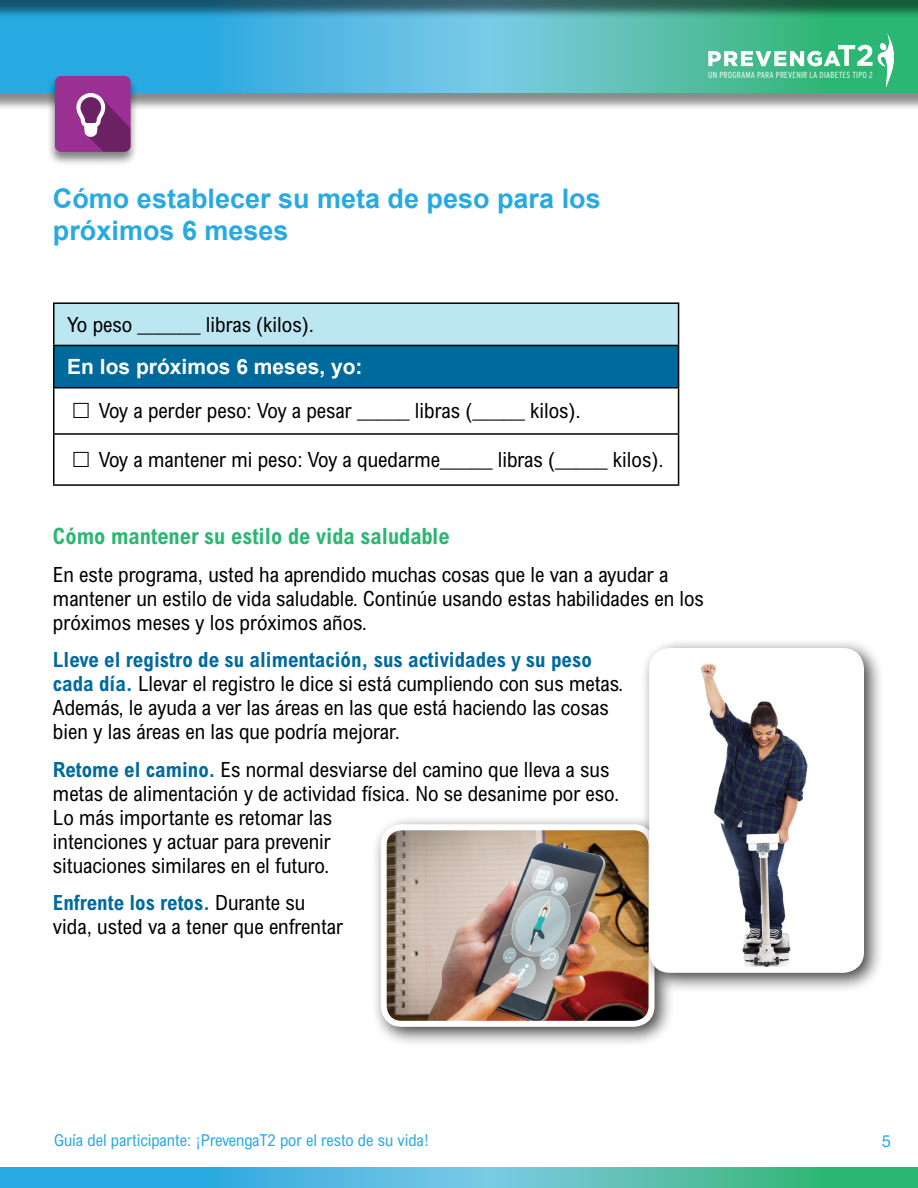
<style>
.page{position:relative;width:918px;height:1188px;background:#fff}
.page>*{position:absolute;margin:0;border:0;box-sizing:border-box;transform-origin:0 0}
.t1{font:700 27px/32.4px "Arial";color:#27aae1}
.t2{font:700 condensed 22.5px "Arial MT Std";color:#2bb673}
.Body_Copy{font:condensed 21px/24px "Arial MT Std";color:#000}
.Table_Headers_revers{font:700 21px "Arial";color:#fff}
.t3{font:condensed 16.5px "Arial MT Std";color:#27aae1}
.t4{font:16.5px "Helvetica Neue";color:#27aae1}
.t5{font:300 condensed 8.85px "Interstate";letter-spacing:.02em;color:#fff}
.s1{font-weight:700;color:#006a9c}
</style>
<div class="page">
<div style="left:0;top:2px;width:918px;height:110px;background:#000;opacity:.46"></div>
<svg style="left:0;top:19px;width:918px;height:74px;background:#4cb8ce"></svg>
<svg style="left:0;top:1167px;width:918px;height:21px;background:#48b8c3"></svg>
<div style="left:0;top:0;width:918px;height:19px;background:#000;opacity:.5"></div>
<hr style="left:0;top:0;width:918px;height:1px;background:#fff">
<svg style="left:708px;top:32px;width:186px;height:54px;background:#5cc497"></svg>
<div style="left:46px;top:74px;width:93px;height:93px;background:#000;opacity:.5"></div>
<svg style="left:55px;top:76px;width:76px;height:76px;background:#943d8d"></svg>
<div style="left:54px;top:303px;width:625px;height:42px;background:#bde6f3"></div>
<div style="left:54px;top:345px;width:625px;height:43px;background:#006a9c"></div>
<hr style="left:53px;top:302px;width:626px;height:2px;background:#000">
<hr style="left:53px;top:304px;width:1px;height:41px;background:#000">
<hr style="left:678px;top:304px;width:1px;height:41px;background:#000">
<hr style="left:53px;top:345px;width:626px;height:1px;background:#000">
<hr style="left:53px;top:346px;width:1px;height:41px;background:#000">
<hr style="left:678px;top:346px;width:1px;height:41px;background:#000">
<hr style="left:53px;top:387px;width:626px;height:1px;background:#000">
<hr style="left:53px;top:388px;width:1px;height:45px;background:#000">
<hr style="left:678px;top:388px;width:1px;height:45px;background:#000">
<hr style="left:53px;top:433px;width:626px;height:2px;background:#000">
<hr style="left:53px;top:435px;width:1px;height:49px;background:#000">
<hr style="left:678px;top:435px;width:1px;height:49px;background:#000">
<hr style="left:53px;top:484px;width:626px;height:2px;background:#000">
<div style="left:371px;top:815px;width:304px;height:232px;background:#000;opacity:.75"></div>
<img style="left:384px;top:827px;width:268px;height:197px">
<div style="left:381px;top:824px;width:274px;height:203px;border:6px solid #fff;border-radius:18px"></div>
<div style="left:639px;top:638px;width:245px;height:356px;background:#000;opacity:.75"></div>
<img style="left:652px;top:651px;width:209px;height:319px">
<div style="left:649px;top:648px;width:215px;height:325px;border:6px solid #fff;border-radius:18px"></div>
<h2 class="t1" style="left:53px;top:183px;width:549px">Cómo establecer su meta de peso para los próximos 6 meses</h2>
<p class="Body_Copy" style="left:67px;top:312px;width:248px">Yo peso ______ libras (kilos).</p>
<p class="Table_Headers_revers" style="left:67px;top:353px;width:297px">En los próximos 6 meses, yo:</p>
<p class="Body_Copy" style="left:99px;top:399px;width:484px">Voy a perder peso: Voy a pesar _____ libras (_____ kilos).</p>
<p class="Body_Copy" style="left:99px;top:447px;width:566px">Voy a mantener mi peso: Voy a quedarme_____ libras (_____ kilos).</p>
<p class="t5" style="left:708px;top:70px;width:166px">UN PROGRAMA PARA PREVENIR LA DIABETES TIPO 2</p>
<h3 class="t2" style="left:53px;top:523px;width:398px">Cómo mantener su estilo de vida saludable</h3>
<p class="Body_Copy" style="left:53px;top:562px;width:652px">En este programa, usted ha aprendido muchas cosas que le van a ayudar a mantener un estilo de vida saludable. Continúe usando estas habilidades en los próximos meses y los próximos años.</p>
<p class="Body_Copy" style="left:53px;top:648px;width:572px"><span class="s1">Lleve el registro de su alimentación, sus actividades y su peso cada día.</span> Llevar el registro le dice si está cumpliendo con sus metas.<br>Además, le ayuda a ver las áreas en las que está haciendo las cosas bien y las áreas en las que podría mejorar.</p>
<p class="Body_Copy" style="left:53px;top:757px;width:568px"><span class="s1">Retome el camino.</span> Es normal desviarse del camino que lleva a sus metas de alimentación y de actividad física. No se desanime por eso.<br>Lo más importante es retomar las<br>intenciones y actuar para prevenir<br>situaciones similares en el futuro.</p>
<p class="Body_Copy" style="left:53px;top:891px;width:292px"><span class="s1">Enfrente los retos.</span> Durante su vida, usted va a tener que enfrentar</p>
<p class="t3" style="left:54px;top:1130px;width:377px">Guía del participante: ¡PrevengaT2 por el resto de su vida!</p>
<p class="t4" style="left:882px;top:1127px;width:11px">5</p>
</div>
